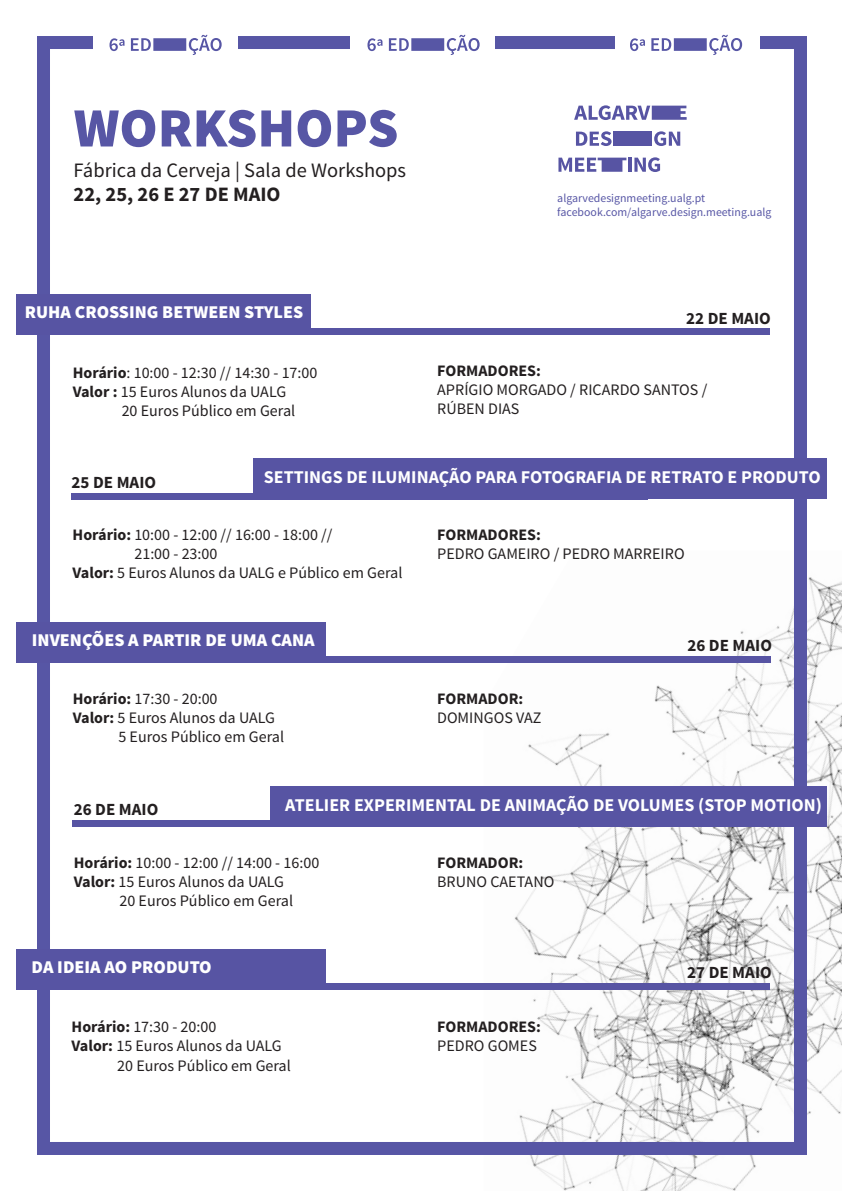
<style>
.page{position:relative;width:842px;height:1191px;background:#fff}
.page>*{position:absolute;margin:0;border:0;box-sizing:border-box;transform-origin:0 0}
.t1{font:900 55.4px "Source Sans Pro";color:#5756a5}
.t2{font:20.5px "Source Sans Pro";color:#231f20}
.t3{font:700 20.5px "Source Sans Pro";color:#231f20}
.t4{font:700 18px "Source Sans Pro";color:#fff}
.t5{font:900 18px "Source Sans Pro";color:#fff}
.t6{font:700 17px "Source Sans Pro";color:#231f20}
.t7{font:16px/19.2px "Source Sans Pro";color:#231f20}
.t8{font:700 16px "Source Sans Pro";color:#231f20}
.t9{font:11.8px/14.2px "Source Sans Pro";color:#5756a5}
.s1{font-weight:700}
</style>
<div class="page">
<img style="left:484px;top:577px;width:358px;height:614px">
<div style="left:37px;top:36px;width:770px;height:1119px;border:13px solid #5756a5"></div>
<div style="left:16px;top:295px;width:295px;height:40px;background:#5754a3"></div>
<div style="left:16px;top:622px;width:310px;height:40px;background:#5754a3"></div>
<div style="left:16px;top:949px;width:310px;height:41px;background:#5754a3"></div>
<div style="left:253px;top:458px;width:573px;height:40px;background:#5754a3"></div>
<div style="left:270px;top:786px;width:557px;height:40px;background:#5754a3"></div>
<div style="left:180px;top:328px;width:590px;height:7px;background:#5754a3"></div>
<div style="left:207px;top:656px;width:564px;height:6px;background:#5754a3"></div>
<div style="left:206px;top:983px;width:564px;height:7px;background:#5754a3"></div>
<div style="left:72px;top:820px;width:563px;height:6px;background:#5754a3"></div>
<div style="left:72px;top:493px;width:576px;height:6px;background:#5754a3"></div>
<div style="left:93px;top:18px;width:145px;height:51px;background:#fff"></div>
<div style="left:350px;top:18px;width:145px;height:51px;background:#fff"></div>
<div style="left:615px;top:18px;width:145px;height:51px;background:#fff"></div>
<svg style="left:367px;top:35px;width:113px;height:20px"></svg>
<svg style="left:630px;top:35px;width:112px;height:20px"></svg>
<svg style="left:109px;top:35px;width:113px;height:20px"></svg>
<svg style="left:574px;top:105px;width:113px;height:15px"></svg>
<svg style="left:576px;top:131px;width:35px;height:15px"></svg>
<div style="left:614px;top:132px;width:38px;height:14px;background:#5754a3"></div>
<svg style="left:654px;top:131px;width:26px;height:15px"></svg>
<svg style="left:558px;top:158px;width:68px;height:14px"></svg>
<hr style="left:628px;top:158px;width:3px;height:14px;background:#5754a3">
<svg style="left:634px;top:157px;width:26px;height:15px"></svg>
<h1 class="t1" style="left:74px;top:92px;width:326px">WORKSHOPS</h1>
<p class="t2" style="left:74px;top:157px;width:334px">Fábrica da Cerveja | Sala de Workshops</p>
<p class="t3" style="left:74px;top:181px;width:209px">22, 25, 26 E 27 DE MAIO</p>
<p class="t9" style="left:557px;top:191px;width:216px">algarvedesignmeeting.ualg.pt facebook.com/algarve.design.meeting.ualg</p>
<p class="t5" style="left:25px;top:300px;width:280px">RUHA CROSSING BETWEEN STYLES</p>
<p class="t7" style="left:73px;top:363px;width:246px"><span class="s1">Horário</span>: 10:00 - 12:30 // 14:30 - 17:00<br><span class="s1">Valor :</span> 15 Euros Alunos da UALG</p>
<p class="t7" style="left:122px;top:401px;width:175px">20 Euros Público em Geral</p>
<p class="t6" style="left:686px;top:307px;width:86px">22 DE MAIO</p>
<p class="t8" style="left:437px;top:360px;width:105px">FORMADORES:</p>
<p class="t7" style="left:437px;top:380px;width:272px">APRÍGIO MORGADO / RICARDO SANTOS /<br>RÚBEN DIAS</p>
<p class="t6" style="left:72px;top:471px;width:86px">25 DE MAIO</p>
<p class="t4" style="left:264px;top:465px;width:558px">SETTINGS DE ILUMINAÇÃO PARA FOTOGRAFIA DE RETRATO E PRODUTO</p>
<p class="t7" style="left:73px;top:525px;width:261px"><span class="s1">Horário:</span> 10:00 - 12:00 // 16:00 - 18:00 //</p>
<p class="t7" style="left:134px;top:544px;width:85px">21:00 - 23:00</p>
<p class="t7" style="left:73px;top:563px;width:331px"><span class="s1">Valor:</span> 5 Euros Alunos da UALG e Público em Geral</p>
<p class="t5" style="left:32px;top:628px;width:284px">INVENÇÕES A PARTIR DE UMA CANA</p>
<p class="t7" style="left:73px;top:689px;width:146px"><span class="s1">Horário:</span> 17:30 - 20:00</p>
<p class="t7" style="left:73px;top:708px;width:204px"><span class="s1">Valor:</span> 5 Euros Alunos da UALG</p>
<p class="t7" style="left:118px;top:727px;width:167px">5 Euros Público em Geral</p>
<p class="t8" style="left:437px;top:524px;width:105px">FORMADORES:</p>
<p class="t7" style="left:437px;top:544px;width:249px">PEDRO GAMEIRO / PEDRO MARREIRO</p>
<p class="t8" style="left:437px;top:688px;width:88px">FORMADOR:</p>
<p class="t7" style="left:437px;top:708px;width:106px">DOMINGOS VAZ</p>
<p class="t6" style="left:687px;top:634px;width:86px">26 DE MAIO</p>
<p class="t6" style="left:74px;top:798px;width:86px">26 DE MAIO</p>
<p class="t4" style="left:285px;top:793px;width:538px">ATELIER EXPERIMENTAL DE ANIMAÇÃO DE VOLUMES (STOP MOTION)</p>
<p class="t7" style="left:74px;top:853px;width:247px"><span class="s1">Horário:</span> 10:00 - 12:00 // 14:00 - 16:00</p>
<p class="t7" style="left:74px;top:872px;width:212px"><span class="s1">Valor:</span> 15 Euros Alunos da UALG</p>
<p class="t7" style="left:119px;top:891px;width:175px">20 Euros Público em Geral</p>
<p class="t5" style="left:32px;top:955px;width:182px">DA IDEIA AO PRODUTO</p>
<p class="t7" style="left:72px;top:1017px;width:146px"><span class="s1">Horário:</span> 17:30 - 20:00</p>
<p class="t7" style="left:72px;top:1036px;width:212px"><span class="s1">Valor:</span> 15 Euros Alunos da UALG</p>
<p class="t7" style="left:117px;top:1056px;width:175px">20 Euros Público em Geral</p>
<p class="t8" style="left:437px;top:852px;width:88px">FORMADOR:</p>
<p class="t7" style="left:437px;top:872px;width:119px">BRUNO CAETANO</p>
<p class="t8" style="left:437px;top:1016px;width:105px">FORMADORES:</p>
<p class="t7" style="left:437px;top:1036px;width:101px">PEDRO GOMES</p>
<p class="t6" style="left:687px;top:962px;width:86px">27 DE MAIO</p>
</div>
